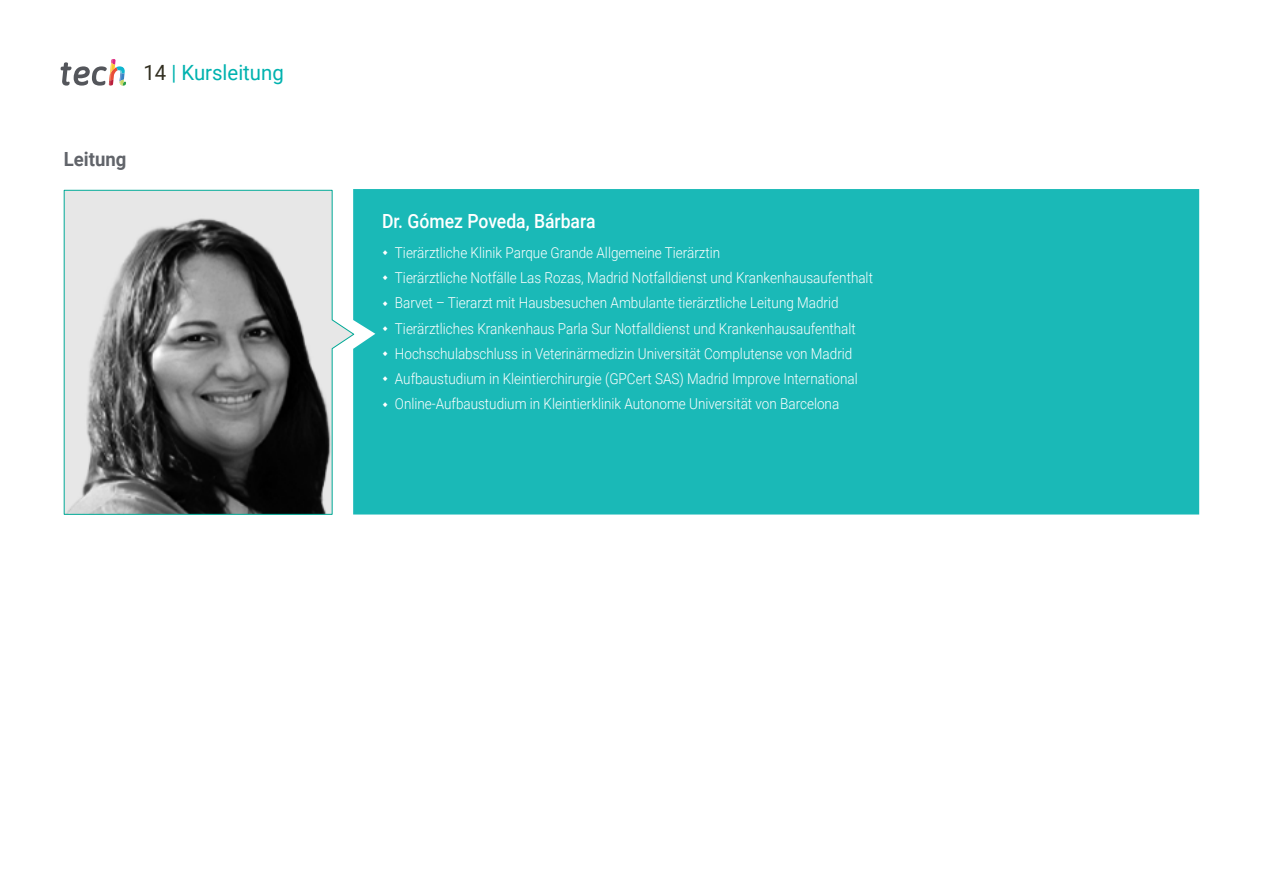
<style>
.page{position:relative;width:1263px;height:893px;background:#fff}
.page>*{position:absolute;margin:0;border:0;box-sizing:border-box;transform-origin:0 0}
.t1{font:21px "Roboto";color:#00b2af}
.t2{font:500 19.5px "Roboto";color:#fff;scale:.9 1}
.t3{font:700 19.5px "Roboto";color:#61646a;scale:.95 1}
.t4{font:300 15px/25.2px "Roboto";color:#fff;scale:.9 1}
.s1{color:#312e20}
</style>
<div class="page">
<svg style="left:61px;top:59px;width:65px;height:27px"></svg>
<div style="left:353px;top:189px;width:846px;height:325px;background:#1ab9b7"></div>
<svg style="left:64px;top:190px;width:290px;height:325px;background:#888b8a"></svg>
<svg style="left:383px;top:250px;width:4px;height:5px"></svg>
<svg style="left:383px;top:275px;width:4px;height:5px"></svg>
<svg style="left:383px;top:301px;width:4px;height:5px"></svg>
<svg style="left:383px;top:326px;width:4px;height:5px"></svg>
<svg style="left:383px;top:351px;width:4px;height:5px"></svg>
<svg style="left:383px;top:376px;width:4px;height:5px"></svg>
<svg style="left:383px;top:402px;width:4px;height:5px"></svg>
<h1 class="t1" style="left:144px;top:57px;width:142px"><span class="s1">14</span> | Kursleitung</h1>
<h2 class="t3" style="left:64px;top:145px;width:67px">Leitung</h2>
<h2 class="t2" style="left:382px;top:207px;width:239px">Dr. Gómez Poveda, Bárbara</h2>
<p class="t4" style="left:395px;top:239px;width:533px">Tierärztliche Klinik Parque Grande Allgemeine Tierärztin<br>Tierärztliche Notfälle Las Rozas, Madrid Notfalldienst und Krankenhausaufenthalt Barvet – Tierarzt mit Hausbesuchen Ambulante tierärztliche Leitung Madrid Tierärztliches Krankenhaus Parla Sur Notfalldienst und Krankenhausaufenthalt Hochschulabschluss in Veterinärmedizin Universität Complutense von Madrid Aufbaustudium in Kleintierchirurgie (GPCert SAS) Madrid Improve International Online-Aufbaustudium in Kleintierklinik Autonome Universität von Barcelona</p>
</div>
